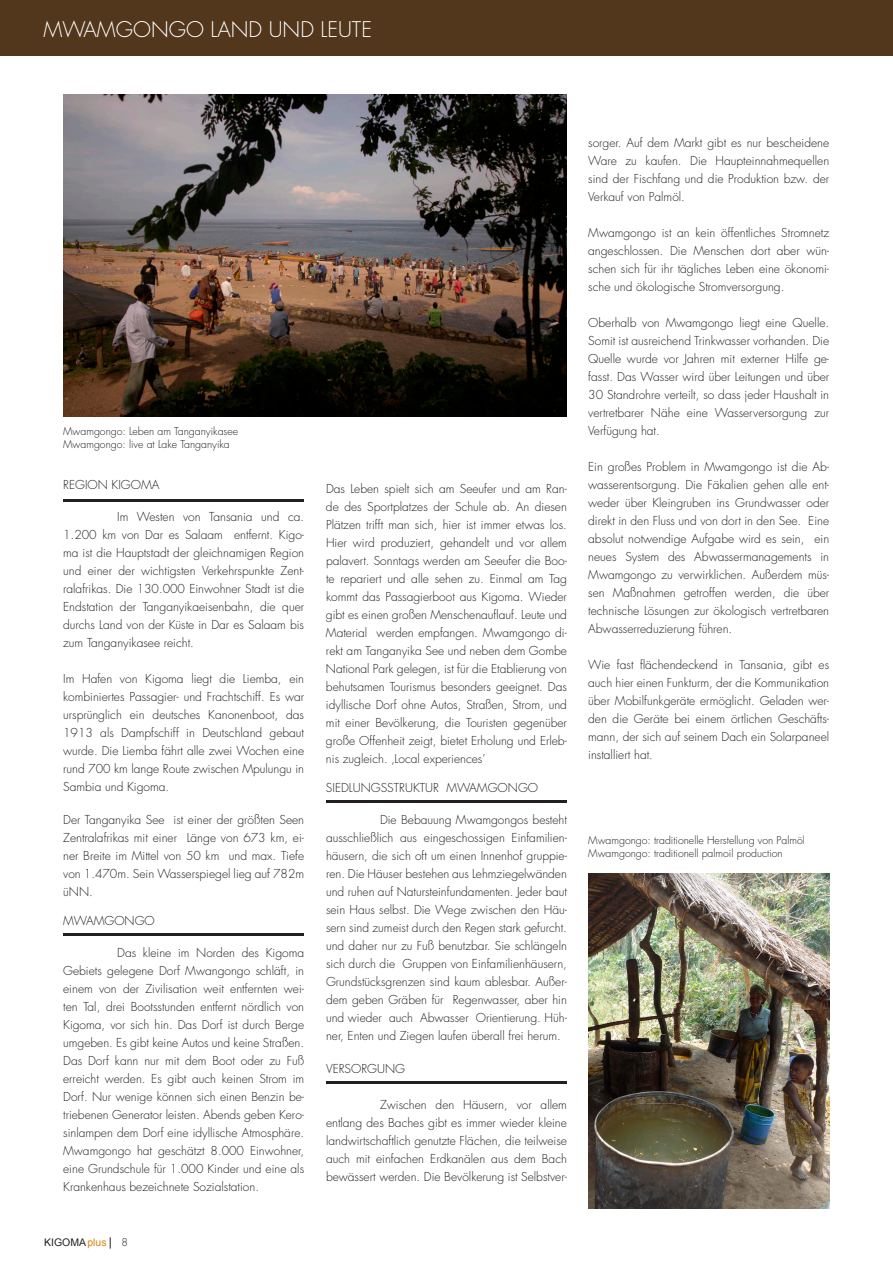
<style>
.page{position:relative;width:893px;height:1263px;background:#fff}
.page>*{position:absolute;margin:0;border:0;box-sizing:border-box;transform-origin:0 0}
.t1{font:300 21px "Futura Std";color:#fff}
.t2{font:300 12px/18px "Futura Std";color:#231f20;text-align:justify}
.t3{font:300 10.5px/12.6px "Futura Std";color:#231f20}
.t4{font:10.5px "Arial";color:#231f20}
.s1{color:#d98717}
</style>
<div class="page">
<div style="left:0;top:0;width:893px;height:55px;background:#52371c"></div>
<img style="left:64px;top:94px;width:503px;height:323px">
<hr style="left:63px;top:499px;width:241px;height:2px;background:#231f20">
<hr style="left:63px;top:933px;width:241px;height:3px;background:#231f20">
<hr style="left:326px;top:800px;width:241px;height:3px;background:#231f20">
<hr style="left:326px;top:1081px;width:241px;height:3px;background:#231f20">
<img style="left:588px;top:873px;width:241px;height:336px">
<h1 class="t1" style="left:44px;top:16px;width:327px">Mwamgongo Land und Le ute</h1>
<p class="t3" style="left:63px;top:425px;width:177px">Mwamgongo: Leben am Tanganyikasee<br>Mwamgongo: live at Lake Tanganyika</p>
<p class="t2" style="left:63px;top:476px;width:98px">Region Kigoma</p>
<p class="t2" style="left:63px;top:508px;width:29px">I</p>
<p class="t2" style="left:63px;top:508px;width:242px;text-indent:57px">m Westen von Tansania und ca.<br>1.200 km von Dar es Salaam entfernt. Kigo&shy;ma ist die Hauptstadt der gleichnamigen Region und einer der wichtigsten Verkehrspunkte Zent&shy;ralafrikas. Die 130.000 Einwohner Stadt ist die Endstation der Tanganyikaeisenbahn, die quer durchs Land von der Küste in Dar es Salaam bis zum Tanganyikasee reicht.</p>
<p class="t2" style="left:63px;top:670px;width:242px">I m Hafen von Kigoma liegt die Liemba, ein kombiniertes Passagier- und Frachtschiff. Es war ursprünglich ein deutsches Kanonenboot, das 1913 als Dampfschiff in Deutschland gebaut wurde. Die Liemba fährt alle zwei Wochen eine rund 700 km lange Route zwischen Mpulungu in Sambia und Kigoma.</p>
<p class="t2" style="left:63px;top:811px;width:242px">Der Tanganyika See ist einer der größten Seen Zentralafrikas mit einer Länge von 673 km, ei&shy;ner Breite im Mittel von 50 km und max. Tiefe von 1.470m. Sein Wasserspiegel lieg auf 782m üNN.</p>
<p class="t2" style="left:63px;top:912px;width:93px">Mwamgongo</p>
<p class="t2" style="left:63px;top:944px;width:242px;text-indent:54px">Das kleine im Norden des Kigoma Gebiets gelegene Dorf Mwangongo schläft, in einem von der Zivilisation weit entfernten wei&shy;ten Tal, drei Bootsstunden entfernt nördlich von Kigoma, vor sich hin. Das Dorf ist durch Berge umgeben. Es gibt keine Autos und keine Straßen.<br>Das Dorf kann nur mit dem Boot oder zu Fuß erreicht werden. Es gibt auch keinen Strom im Dorf. N ur wenige können sich einen Benzin be&shy;triebenen Generator leisten. Abends geben Kero&shy;sinlampen dem Dorf eine idyllische Atmosphäre.<br>Mwamgongo hat geschätzt 8.000 Einwohner, eine Grundschule für 1.000 Kinder und eine als Krankenhaus bezeichnete Sozialstation.</p>
<p class="t4" style="left:44px;top:1235px;width:64px">KIGOMA<span class="s1">plus</span></p>
<p class="t3" style="left:122px;top:1236px;width:8px">8</p>
<p class="t2" style="left:326px;top:480px;width:242px">Das Leben spielt sich am Seeufer und am Ran&shy;de des Sportplatzes der Schule ab. An diesen Plätzen trifft man sich, hier ist immer etwas los.<br>H ier wird produziert, gehandelt und vor allem palavert. Sonntags werden am Seeufer die Boo&shy;te repariert und alle sehen zu. Einmal am Tag kommt das Passagierboot aus Kigoma. Wieder gibt es einen großen Menschenauflauf. Leute und Material werden empfangen. Mwamgongo di&shy;rekt am Tanganyika See und neben dem Gombe National Park gelegen, ist für die Etablierung von behutsamen Tourismus besonders geeignet. Das idyllische Dorf ohne Autos, Straßen, Strom, und mit einer Bevölkerung, die Touristen gegenüber große Offenheit zeigt, bietet Erholung und Erleb&shy;nis zugleich. ‚Local experiences’</p>
<p class="t2" style="left:326px;top:779px;width:214px">Sied lungsstruktur Mwamgongo</p>
<p class="t2" style="left:326px;top:811px;width:242px;text-indent:54px">Die Bebauung Mwamgongos besteht ausschließlich aus eingeschossigen Einfamilien&shy;häusern, die sich oft um einen I nnenhof gruppie&shy;ren. Die Häuser bestehen aus Lehmziegelwänden und ruhen auf Natursteinfundamenten. Jeder baut sein Haus selbst. Die Wege zwischen den Häu&shy;sern sind zumeist durch den Regen stark gefurcht. und daher nur zu Fuß benutzbar. Sie schlängeln sich durch die Gruppen von Einfamilienhäusern, Grundstücksgrenzen sind kaum ablesbar. Außer&shy;dem geben Gräben für Regenwasser, aber hin und wieder auch Abwasser Orientierung. H üh&shy;ner, Enten und Ziegen laufen überall frei herum.</p>
<p class="t2" style="left:326px;top:1059px;width:81px">Ve rsorgung</p>
<p class="t2" style="left:326px;top:1095px;width:32px">Z</p>
<p class="t2" style="left:326px;top:1095px;width:242px;text-indent:61px">wischen den Häusern, vor allem entlang des Baches gibt es immer wieder kleine landwirtschaftlich genutzte Flächen, die teilweise auch mit einfachen Erdkanälen aus dem Bach bewässert werden. Die Bevölkerung ist Selbstver-</p>
<p class="t2" style="left:588px;top:134px;width:242px">sorger. Auf dem Markt gibt es nur bescheidene Ware zu kaufen. Die Haupteinnahmequellen sind der Fischfang und die Produktion bzw. der Verkauf von Palmöl.</p>
<p class="t2" style="left:588px;top:224px;width:242px">Mwamgongo ist an kein öffentliches Stromnetz angeschlossen. Die Menschen dort aber wün&shy;schen sich für ihr tägliches Leben eine ökonomi&shy;sche und ökologische Stromversorgung.</p>
<p class="t2" style="left:588px;top:314px;width:242px">Oberhalb von Mwamgongo liegt eine Quelle.<br>Somit ist ausreichend Trinkwasser vorhanden. Die Quelle wurde vor Jahren mit externer H ilfe ge&shy;fasst. Das Wasser wird über Leitungen und über 30 Standrohre verteilt, so dass jeder Haushalt in vertretbarer Nähe eine Wasserversorgung zur Verfügung hat.</p>
<p class="t2" style="left:588px;top:458px;width:242px">Ein großes Problem in Mwamgongo ist die Ab&shy;wasserentsorgung. Die Fäkalien gehen alle ent&shy;weder über Kleingruben ins Grundwasser oder direkt in den Fluss und von dort in den See. Eine absolut notwendige Aufgabe wird es sein, ein neues System des Abwassermanagements in Mwamgongo zu verwirklichen. Außerdem müs&shy;sen Maßnahmen getroffen werden, die über technische Lösungen zur ökologisch vertretbaren Abwasserreduzierung führen.</p>
<p class="t2" style="left:588px;top:656px;width:242px">Wie fast flächendeckend in Tansania, gibt es auch hier einen Funkturm, der die Kommunikation über Mobilfunkgeräte ermöglicht. Geladen wer&shy;den die Geräte bei einem örtlichen Geschäfts&shy;mann, der sich auf seinem Dach ein Solarpaneel installiert hat.</p>
<p class="t3" style="left:588px;top:834px;width:218px">Mwamgongo: traditionelle Herstellung von Palmöl<br>Mwamgongo: traditionell palmoil production</p>
</div>
